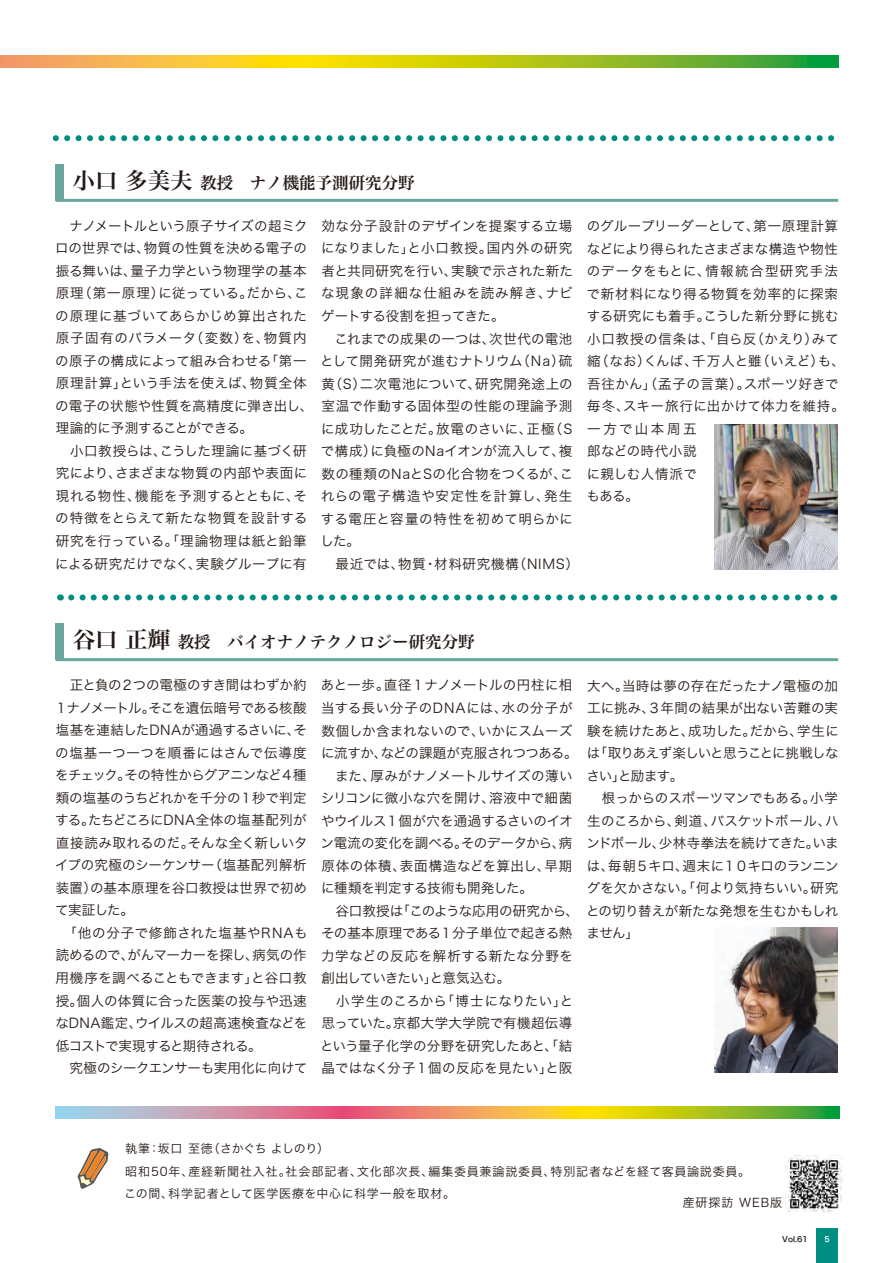
<style>
.page{position:relative;width:893px;height:1263px;background:#fff}
.page>*{position:absolute;margin:0;border:0;box-sizing:border-box;transform-origin:0 0}
.t1{font:16.5px "Hira Min Std N W6";color:#231916}
.t2{font:13.5px/22.5px "Hira Kaku Pro W3";letter-spacing:.01em;color:#231916}
.t3{font:13.5px/22.5px "Hira Kaku Pro W3";letter-spacing:-.015em;color:#231916}
.t4{font:13.5px "Hira Kaku Pro W3";letter-spacing:.045em;color:#231916}
.t5{font:13.5px "Hira Kaku Pro W3";letter-spacing:.055em;color:#231916}
.t6{font:13.5px "Hira Kaku Pro W3";letter-spacing:.05em;color:#231916}
.t7{font:13.5px "Hira Kaku Pro W3";letter-spacing:.04em;color:#231916}
.t8{font:13.5px "Hira Kaku Pro W3";letter-spacing:.07em;color:#231916}
.t9{font:13.5px "Hira Kaku Pro W3";letter-spacing:.03em;color:#231916}
.t10{font:13.5px "Hira Kaku Pro W3";letter-spacing:.065em;color:#231916}
.t11{font:13.5px "Hira Kaku Pro W3";letter-spacing:.035em;color:#231916}
.t12{font:13.5px "Hira Kaku Pro W3";letter-spacing:-.04em;color:#231916}
.t13{font:12px/22.5px "Hira Kaku Pro W3";letter-spacing:.075em;color:#231916}
.t14{font:7.5px "Hira Kaku Pro W6";color:#231916}
.t15{font:7.5px "Hira Kaku Pro W6";color:#fff}
.s1{font-size:22.5px}
</style>
<div class="page">
<div style="left:816px;top:1229px;width:22px;height:34px;background:#008e83"></div>
<img style="left:714px;top:424px;width:124px;height:145px">
<img style="left:714px;top:927px;width:124px;height:145px">
<div style="left:56px;top:164px;width:8px;height:36px;background:#69a79e"></div>
<hr style="left:56px;top:199px;width:782px;height:3px;background:#69a79e">
<div style="left:56px;top:623px;width:8px;height:37px;background:#69a79e"></div>
<hr style="left:56px;top:658px;width:782px;height:3px;background:#69a79e">
<svg style="left:77px;top:1148px;width:31px;height:41px"></svg>
<svg style="left:0;top:55px;width:839px;height:12px;background:#bcbe28"></svg>
<svg style="left:56px;top:1106px;width:783px;height:12px;background:#c6a765"></svg>
<svg style="left:71px;top:594px;width:15px;height:6px"></svg>
<svg style="left:94px;top:594px;width:740px;height:6px"></svg>
<svg style="left:56px;top:135px;width:778px;height:6px"></svg>
<img style="left:785px;top:1155px;width:57px;height:57px">
<p class="t1" style="left:73px;top:171px;width:343px"><span class="s1">小口 多美夫</span> 教授　ナノ機能予測研究分野</p>
<p class="t2" style="left:55px;top:214px;width:260px">　ナノメートルという原子サイズの超ミクロの世界では、物質の性質を決める電子の振る舞いは、量子力学という物理学の基本原理（第一原理）に従っている。だから、この原理に基づいてあらかじめ算出された原子固有のパラメータ（変数）を、物質内の原子の構成によって組み合わせる「第一原理計算」という手法を使えば、物質全体の電子の状態や性質を高精度に弾き出し、理論的に予測することができる。<br>　小口教授らは、こうした理論に基づく研究により、さまざまな物質の内部や表面に現れる物性、機能を予測するとともに、その特徴をとらえて新たな物質を設計する研究を行っている。「理論物理は紙と鉛筆による研究だけでなく、実験グループに有</p>
<p class="t7" style="left:321px;top:214px;width:252px">効な分子設計のデザインを提案する立場</p>
<p class="t6" style="left:321px;top:236px;width:253px">になりました」と小口教授。国内外の研究</p>
<p class="t2" style="left:321px;top:259px;width:253px">者と共同研究を行い、実験で示された新た</p>
<p class="t8" style="left:321px;top:281px;width:253px">な現象の詳細な仕組みを読み解き、ナビ</p>
<p class="t12" style="left:321px;top:304px;width:185px">ゲートする役割を担ってきた。</p>
<p class="t2" style="left:321px;top:326px;width:252px">　これまでの成果の一つは、次世代の電池</p>
<p class="t2" style="left:320px;top:349px;width:254px">として開発研究が進むナトリウム（Na）硫</p>
<p class="t4" style="left:321px;top:371px;width:253px">黄（S）二次電池について、研究開発途上の</p>
<p class="t9" style="left:321px;top:394px;width:252px">室温で作動する固体型の性能の理論予測</p>
<p class="t2" style="left:321px;top:416px;width:253px">に成功したことだ。放電のさいに、正極（S</p>
<p class="t2" style="left:321px;top:439px;width:253px">で構成）に負極のNaイオンが流入して、複</p>
<p class="t2" style="left:321px;top:461px;width:253px">数の種類のNaとSの化合物をつくるが、こ</p>
<p class="t10" style="left:321px;top:484px;width:253px">れらの電子構造や安定性を計算し、発生</p>
<p class="t11" style="left:321px;top:506px;width:254px">する電圧と容量の特性を初めて明らかに</p>
<p class="t2" style="left:320px;top:529px;width:41px">した。</p>
<p class="t5" style="left:336px;top:551px;width:245px">最近では、物質・材料研究機構（NIMS）</p>
<p class="t2" style="left:587px;top:214px;width:260px">のグループリーダーとして、第一原理計算などにより得られたさまざまな構造や物性のデータをもとに、情報統合型研究手法で新材料になり得る物質を効率的に探索する研究にも着手。こうした新分野に挑む小口教授の信条は、「自ら反（かえり）みて縮（なお）くんば、千万人と雖（いえど）も、吾往かん」（孟子の言葉）。スポーツ好きで毎冬、スキー旅行に出かけて体力を維持。一方で山本周五<br>郎などの時代小説<br>に親しむ人情派で<br>もある。</p>
<p class="t1" style="left:73px;top:630px;width:403px"><span class="s1">谷口 正輝</span> 教授　バイオナノテクノロジー研究分野</p>
<p class="t2" style="left:54px;top:673px;width:255px">　正と負の２つの電極のすき間はわずか約<br>１ナノメートル。そこを遺伝暗号である核酸塩基を連結したDNAが通過するさいに、その塩基一つ一つを順番にはさんで伝導度をチェック。その特性からグアニンなど４種類の塩基のうちどれかを千分の１秒で判定する。たちどころにDNA全体の塩基配列が直接読み取れるのだ。そんな全く新しいタイプの究極のシーケンサー（塩基配列解析装置）の基本原理を谷口教授は世界で初めて実証した。<br>　「他の分子で修飾された塩基やRNAも読めるので、がんマーカーを探し、病気の作用機序を調べることもできます」と谷口教授。個人の体質に合った医薬の投与や迅速なDNA鑑定、ウイルスの超高速検査などを低コストで実現すると期待される。<br>　究極のシークエンサーも実用化に向けて</p>
<p class="t2" style="left:320px;top:673px;width:260px">あと一歩。直径１ナノメートルの円柱に相当する長い分子のDNAには、水の分子が数個しか含まれないので、いかにスムーズに流すか、などの課題が克服されつつある。　また、厚みがナノメートルサイズの薄いシリコンに微小な穴を開け、溶液中で細菌やウイルス１個が穴を通過するさいのイオン電流の変化を調べる。そのデータから、病原体の体積、表面構造などを算出し、早期に種類を判定する技術も開発した。<br>　谷口教授は「このような応用の研究から、その基本原理である１分子単位で起きる熱力学などの反応を解析する新たな分野を創出していきたい」と意気込む。<br>　小学生のころから「博士になりたい」と思っていた。京都大学大学院で有機超伝導という量子化学の分野を研究したあと、「結晶ではなく分子１個の反応を見たい」と阪</p>
<p class="t3" style="left:586px;top:673px;width:254px">大へ。当時は夢の存在だったナノ電極の加工に挑み、３年間の結果が出ない苦難の実験を続けたあと、成功した。だから、学生には「取りあえず楽しいと思うことに挑戦しなさい」と励ます。<br>　根っからのスポーツマンでもある。小学生のころから、剣道、バスケットボール、ハンドボール、少林寺拳法を続けてきた。いまは、毎朝５キロ、週末に１０キロのランニングを欠かさない。「何より気持ちいい。研究との切り替えが新たな発想を生むかもしれません」</p>
<p class="t13" style="left:124px;top:1136px;width:627px">執筆：坂口 至徳（さかぐち よしのり）<br>昭和50年、産経新聞社入社。社会部記者、文化部次長、編集委員兼論説委員、特別記者などを経て客員論説委員。この間、科学記者として医学医療を中心に科学一般を取材。</p>
<p class="t13" style="left:683px;top:1190px;width:101px">産研探訪 WEB版</p>
<p class="t14" style="left:782px;top:1232px;width:27px">Vol.61</p>
<p class="t15" style="left:824px;top:1232px;width:7px">5</p>
</div>
